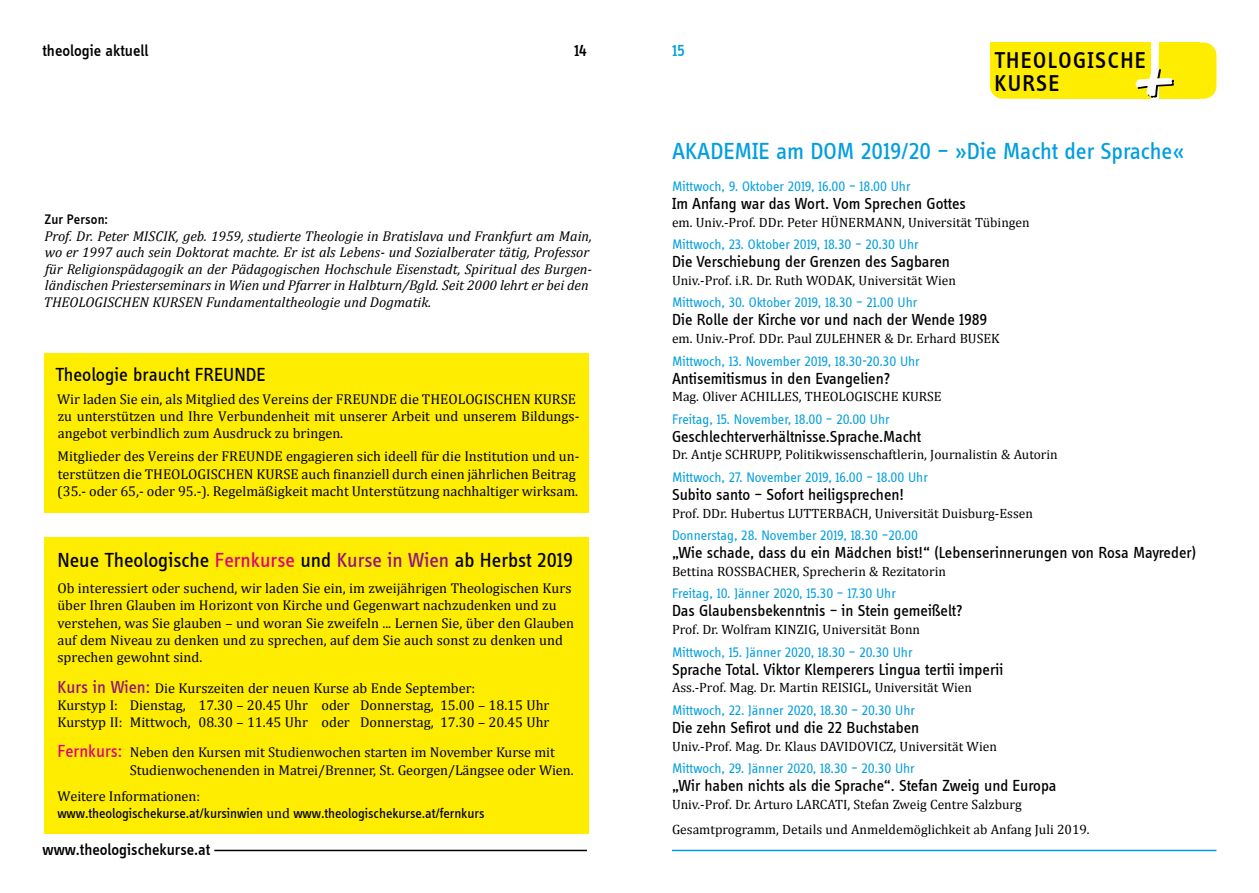
<style>
.page{position:relative;width:1259px;height:893px;background:#fff}
.page>*{position:absolute;margin:0;border:0;box-sizing:border-box;transform-origin:0 0}
.t1{font:24px "Info Disp";color:#009ee0}
.t2{font:500 23.55px/23.5px "Info Disp";letter-spacing:.06em;color:#000}
.t3{font:21px "Info Disp";color:#000}
.t4{font:19.5px "Info Disp";color:#000}
.t5{font:16.5px "Info Disp";color:#000}
.t6{font:500 16.5px "Info Disp";color:#000}
.t7{font:500 16.5px "Info Disp";color:#009ee0}
.t8{font:14.25px/17.1px "Cambria";color:#000}
.t9{font:14.25px "Info Disp";color:#009ee0}
.t10{font:italic 14.25px/16.5px "Cambria";color:#000}
.t11{font:14.25px "Info Disp";letter-spacing:-.005em;color:#000}
.t12{font:500 14.25px "Info Disp";letter-spacing:.005em;color:#000}
.t13{font:13.5px/25.2px "Cambria";color:#000}
.s1{color:#e2007a}
.s2{color:#94107e}
.s3{font-family:"Info Disp";font-size:18px;color:#94107e}
.s4{font-family:"Info Disp";font-size:18px;color:#e2007a}
.s5{font-family:"Cambria"}
</style>
<div class="page">
<hr style="left:672px;top:850px;width:544px;height:1px;background:#009ee0">
<div style="left:990px;top:43px;width:160px;height:56px;background:#ffed00;border-radius:13px"></div>
<div style="left:1158px;top:43px;width:58px;height:56px;background:#ffed00;border-radius:13px"></div>
<div style="left:1158px;top:43px;width:41px;height:56px;background:#ffed00"></div>
<svg style="left:1135px;top:67px;width:39px;height:31px"></svg>
<hr style="left:214px;top:850px;width:373px;height:1px;background:#000">
<div style="left:45px;top:537px;width:544px;height:296px;background:#ffed00"></div>
<div style="left:45px;top:353px;width:544px;height:159px;background:#ffed00"></div>
<p class="t6" style="left:43px;top:41px;width:107px">theologie aktuell</p>
<p class="t6" style="left:574px;top:41px;width:14px">14</p>
<p class="t12" style="left:45px;top:211px;width:65px">Zur Person:</p>
<p class="t10" style="left:44px;top:227px;width:550px">Prof. Dr. Peter MISCIK, geb. 1959, studierte Theologie in Bratislava und Frankfurt am Main, wo er 1997 auch sein Doktorat machte. Er ist als Lebens- und Sozialberater tätig, Professor für Religionspädagogik an der Pädagogischen Hochschule Eisenstadt, Spiritual des Burgen&shy;ländischen Priesterseminars in Wien und Pfarrer in Halbturn/Bgld. Seit 2000 lehrt er bei den THEOLOGISCHEN KURSEN Fundamentaltheologie und Dogmatik.</p>
<h3 class="t4" style="left:55px;top:363px;width:212px">Theologie braucht FREUNDE</h3>
<p class="t8" style="left:57px;top:391px;width:522px">Wir laden Sie ein, als Mitglied des Vereins der FREUNDE die THEOLOGISCHEN KURSE zu unterstützen und Ihre Verbundenheit mit unserer Arbeit und unserem Bildungs&shy;angebot verbindlich zum Ausdruck zu bringen.</p>
<p class="t8" style="left:57px;top:448px;width:523px">Mitglieder des Vereins der FREUNDE engagieren sich ideell für die Institution und un&shy;terstützen die THEOLOGISCHEN KURSE auch finanziell durch einen jährlichen Beitrag (35.- oder 65,- oder 95.-). Regelmäßigkeit macht Unterstützung nachhaltiger wirksam.</p>
<h3 class="t3" style="left:57px;top:548px;width:517px">Neue Theologische <span class="s1">Fernkurse</span> und <span class="s2">Kurse in Wien</span> ab Herbst 2019</h3>
<p class="t8" style="left:57px;top:580px;width:518px">Ob interessiert oder suchend, wir laden Sie ein, im zweijährigen Theologischen Kurs über Ihren Glauben im Horizont von Kirche und Gegenwart nachzudenken und zu verstehen, was Sie glauben – und woran Sie zweifeln ... Lernen Sie, über den Glauben auf dem Niveau zu denken und zu sprechen, auf dem Sie auch sonst zu denken und sprechen gewohnt sind.</p>
<p class="t8" style="left:57px;top:679px;width:493px"><span class="s3">Kurs in Wien:</span> Die Kurszeiten der neuen Kurse ab Ende September:<br>Kurstyp I: Dienstag, 17.30 – 20.45 Uhr oder Donnerstag, 15.00 – 18.15 Uhr<br>Kurstyp II: Mittwoch, 08.30 – 11.45 Uhr oder Donnerstag, 17.30 – 20.45 Uhr</p>
<p class="t8" style="left:130px;top:744px;width:445px;text-indent:-72px"><span class="s4">Fernkurs:</span> Neben den Kursen mit Studienwochen starten im November Kurse mit<br>Studienwochenenden in Matrei/Brenner, St. Georgen/Längsee oder Wien.</p>
<p class="t8" style="left:57px;top:787px;width:144px">Weitere Informationen:</p>
<p class="t11" style="left:57px;top:804px;width:428px">www.theologischekurse.at/kursinwien <span class="s5">und</span> www.theologischekurse.at/fernkurs</p>
<p class="t6" style="left:43px;top:840px;width:169px">www.theologischekurse.at</p>
<p class="t7" style="left:672px;top:41px;width:14px">15</p>
<h2 class="t2" style="left:994px;top:48px;width:153px">THEOLOGISCHE<br>KURSE</h2>
<h1 class="t1" style="left:672px;top:137px;width:514px">AKADEMIE am DOM 2019/20 – »Die Macht der Sprache«</h1>
<p class="t9" style="left:672px;top:179px;width:240px">Mittwoch, 9. Oktober 2019, 16.00 – 18.00 Uhr</p>
<p class="t5" style="left:672px;top:194px;width:295px">Im Anfang war das Wort. Vom Sprechen Gottes</p>
<p class="t13" style="left:672px;top:209px;width:359px">em. Univ.-Prof. DDr. Peter HÜNERMANN, Universität Tübingen</p>
<p class="t9" style="left:672px;top:237px;width:248px">Mittwoch, 23. Oktober 2019, 18.30 – 20.30 Uhr</p>
<p class="t5" style="left:672px;top:252px;width:279px">Die Verschiebung der Grenzen des Sagbaren</p>
<p class="t13" style="left:672px;top:268px;width:285px">Univ.-Prof. i.R. Dr. Ruth WODAK, Universität Wien</p>
<p class="t9" style="left:672px;top:295px;width:247px">Mittwoch, 30. Oktober 2019, 18.30 – 21.00 Uhr</p>
<p class="t5" style="left:672px;top:310px;width:317px">Die Rolle der Kirche vor und nach der Wende 1989</p>
<p class="t13" style="left:672px;top:326px;width:329px">em. Univ.-Prof. DDr. Paul ZULEHNER &amp; Dr. Erhard BUSEK</p>
<p class="t9" style="left:672px;top:353px;width:249px">Mittwoch, 13. November 2019, 18.30-20.30 Uhr</p>
<p class="t5" style="left:672px;top:368px;width:220px">Antisemitismus in den Evangelien?</p>
<p class="t13" style="left:672px;top:384px;width:271px">Mag. Oliver ACHILLES, THEOLOGISCHE KURSE</p>
<p class="t9" style="left:672px;top:411px;width:219px">Freitag, 15. November, 18.00 – 20.00 Uhr</p>
<p class="t5" style="left:672px;top:426px;width:251px">Geschlechterverhältnisse.Sprache.Macht</p>
<p class="t13" style="left:672px;top:442px;width:387px">Dr. Antje SCHRUPP, Politikwissenschaftlerin, Journalistin &amp; Autorin</p>
<p class="t9" style="left:672px;top:470px;width:257px">Mittwoch, 27. November 2019, 16.00 – 18.00 Uhr</p>
<p class="t5" style="left:672px;top:485px;width:233px">Subito santo – Sofort heiligsprechen!</p>
<p class="t13" style="left:672px;top:500px;width:362px">Prof. DDr. Hubertus LUTTERBACH, Universität Duisburg-Essen</p>
<p class="t9" style="left:672px;top:528px;width:248px">Donnerstag, 28. November 2019, 18.30 –20.00</p>
<p class="t5" style="left:672px;top:543px;width:526px">„Wie schade, dass du ein Mädchen bist!“ (Lebenserinnerungen von Rosa Mayreder)</p>
<p class="t13" style="left:672px;top:559px;width:275px">Bettina ROSSBACHER, Sprecherin &amp; Rezitatorin</p>
<p class="t9" style="left:672px;top:586px;width:225px">Freitag, 10. Jänner 2020, 15.30 – 17.30 Uhr</p>
<p class="t5" style="left:672px;top:601px;width:292px">Das Glaubensbekenntnis – in Stein gemeißelt?</p>
<p class="t13" style="left:672px;top:617px;width:250px">Prof. Dr. Wolfram KINZIG, Universität Bonn</p>
<p class="t9" style="left:672px;top:644px;width:242px">Mittwoch, 15. Jänner 2020, 18.30 – 20.30 Uhr</p>
<p class="t5" style="left:672px;top:659px;width:333px">Sprache Total. Viktor Klemperers Lingua tertii imperii</p>
<p class="t13" style="left:672px;top:675px;width:301px">Ass.-Prof. Mag. Dr. Martin REISIGL, Universität Wien</p>
<p class="t9" style="left:672px;top:702px;width:245px">Mittwoch, 22. Jänner 2020, 18.30 – 20.30 Uhr</p>
<p class="t5" style="left:672px;top:717px;width:249px">Die zehn Sefirot und die 22 Buchstaben</p>
<p class="t13" style="left:672px;top:733px;width:326px">Univ.-Prof. Mag. Dr. Klaus DAVIDOVICZ, Universität Wien</p>
<p class="t9" style="left:672px;top:761px;width:244px">Mittwoch, 29. Jänner 2020, 18.30 – 20.30 Uhr</p>
<p class="t5" style="left:672px;top:776px;width:386px">„Wir haben nichts als die Sprache“. Stefan Zweig und Europa</p>
<p class="t13" style="left:672px;top:791px;width:419px">Univ.-Prof. Dr. Arturo LARCATI, Stefan Zweig Centre Salzburg<br>Gesamtprogramm, Details und Anmeldemöglichkeit ab Anfang Juli 2019.</p>
</div>
